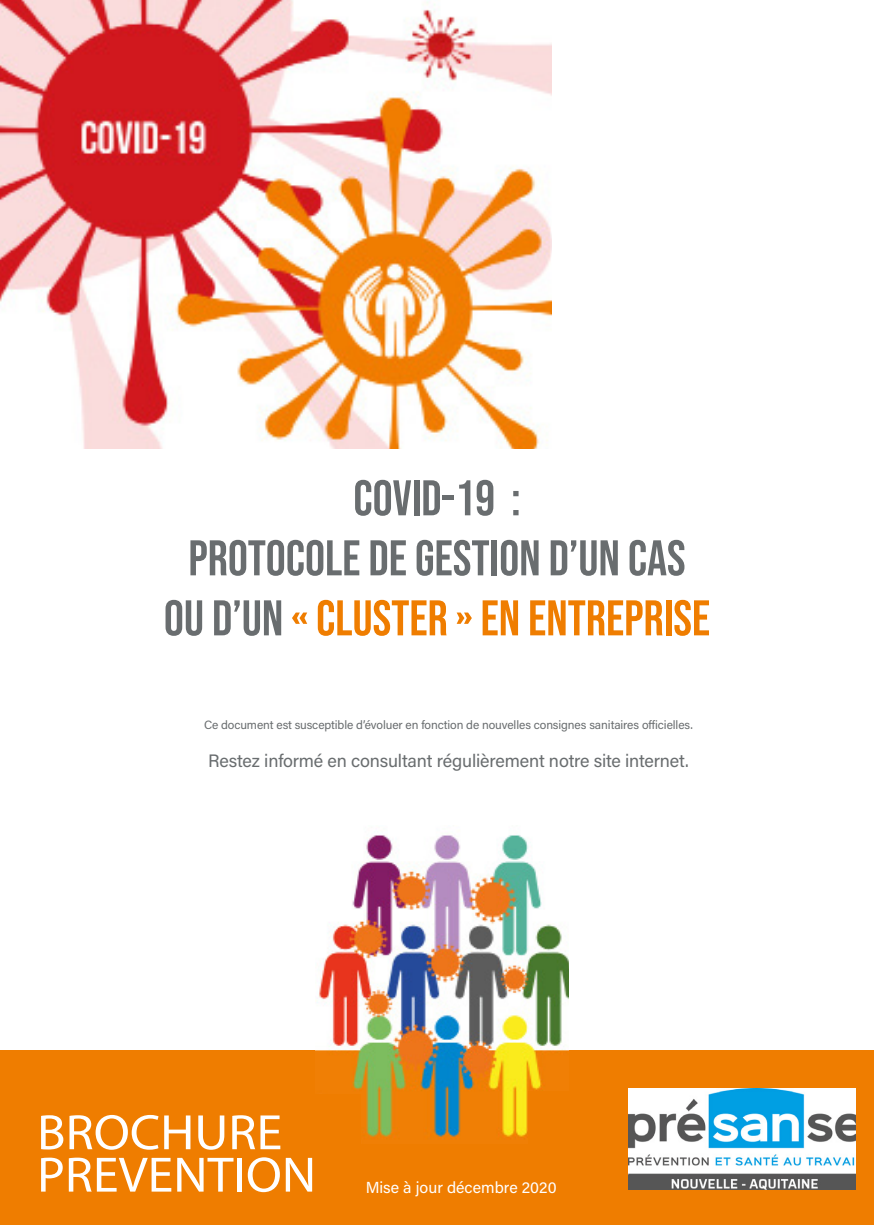
<style>
.page{position:relative;width:874px;height:1225px;background:#fff}
.page>*{position:absolute;margin:0;border:0;box-sizing:border-box;transform-origin:0 0}
.t1{font:50px/60px "Bebas Neue";color:#696d6f;text-align:center}
.t2{font:50px/42.4px "Myriad Pro";color:#fff;scale:1.05 1}
.t3{font:18px "Acumin Variable Concept";letter-spacing:-.01em;color:#696d6f}
.t4{font:16px "Acumin Variable Concept";color:#fff}
.t5{font:12px "Acumin Variable Concept";letter-spacing:-.01em;color:#696d6f}
.s1{color:#ef7d00}
</style>
<div class="page">
<div style="left:1px;top:1050px;width:872px;height:175px;background:#ef7d00"></div>
<img style="left:1px;top:0;width:550px;height:448px">
<img style="left:315px;top:835px;width:253px;height:305px">
<div style="left:303px;top:1094px;width:57px;height:58px;background:#ef7d00"></div>
<div style="left:528px;top:1091px;width:60px;height:61px;background:#ef7d00"></div>
<img style="left:628px;top:1088px;width:227px;height:101px">
<h1 class="t1" style="left:164px;top:467px;width:547px">COVID-19 :<br>PROTOCOLE DE GESTION D’UN CAS<br>OU D’UN <span class="s1">« CLUSTER » EN ENTREPRISE</span></h1>
<p class="t5" style="left:204px;top:716px;width:490px">Ce document est susceptible d’évoluer en fonction de nouvelles consignes sanitaires officielles.</p>
<h2 class="t3" style="left:208px;top:749px;width:482px">Restez informé en consultant régulièrement notre site internet.</h2>
<h1 class="t2" style="left:37px;top:1110px;width:267px">BROCHURE<br>PREVENTION</h1>
<h3 class="t4" style="left:365px;top:1176px;width:192px">Mise à jour décembre 2020</h3>
</div>
